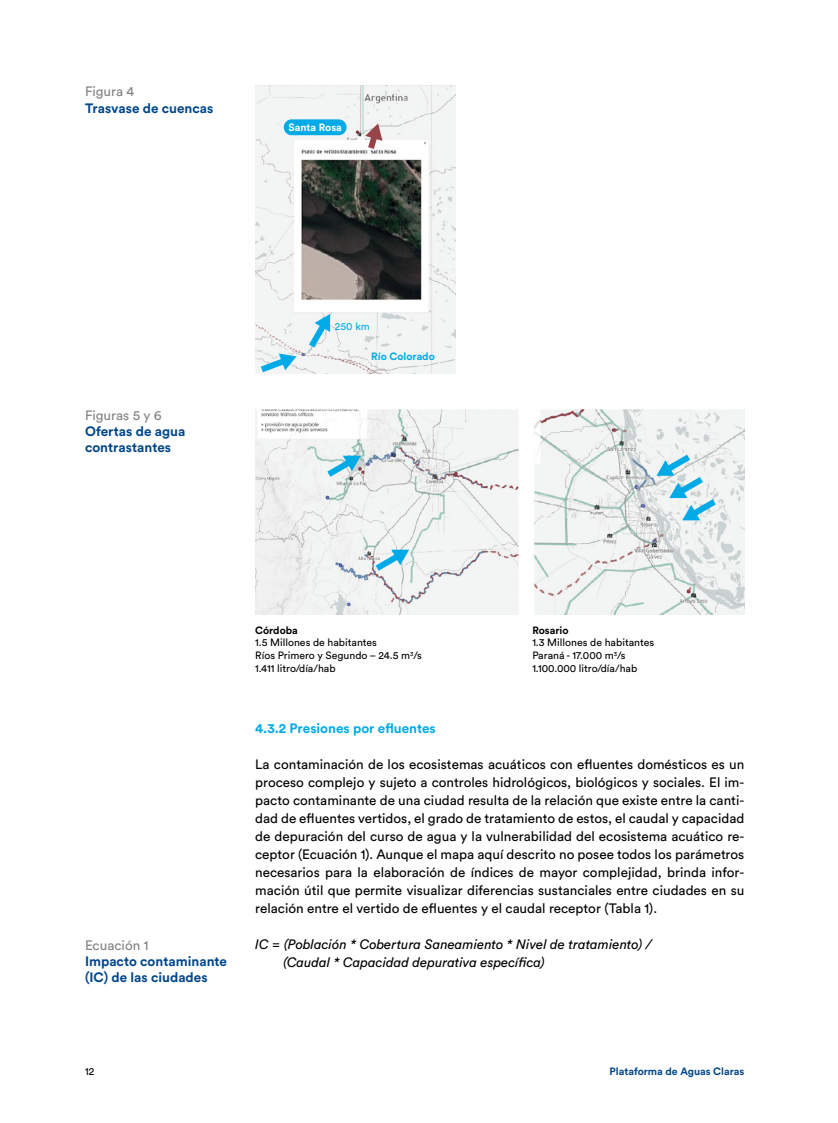
<style>
.page{position:relative;width:838px;height:1123px;background:#fff}
.page>*{position:absolute;margin:0;border:0;box-sizing:border-box;transform-origin:0 0}
.t1{font:13.5px/18px "Circular Std";color:#000;text-align:justify}
.t2{font:italic 13.5px/18px "Circular Std";color:#000}
.t3{font:700 13.5px/16.2px "Circular Std";color:#00468b}
.t4{font:700 13.5px "Circular Std";color:#00aae7}
.t5{font:13.5px "Circular Std";color:#808285}
.t6{font:10.5px/12.6px "Circular Std";color:#000}
.t7{font:700 10.5px "Circular Std";color:#00468b}
.t8{font:700 10.5px "Circular Std";color:#000}
.t9{font:700 10.5px "Circular Std";color:#00aae7}
.t10{font:700 10.5px "Circular Std";color:#fff}
.t11{font:10.5px "Circular Std";color:#00aae7}
</style>
<div class="page">
<img style="left:255px;top:85px;width:200px;height:288px">
<div style="left:284px;top:119px;width:62px;height:16px;background:#00aae7;border-radius:8px"></div>
<svg style="left:363px;top:123px;width:19px;height:32px"></svg>
<svg style="left:255px;top:353px;width:41px;height:20px"></svg>
<svg style="left:303px;top:314px;width:29px;height:40px"></svg>
<img style="left:255px;top:409px;width:489px;height:205px">
<svg style="left:320px;top:454px;width:41px;height:28px"></svg>
<svg style="left:369px;top:548px;width:40px;height:28px"></svg>
<svg style="left:656px;top:449px;width:66px;height:73px"></svg>
<p class="t5" style="left:85px;top:83px;width:51px">Figura 4</p>
<p class="t3" style="left:85px;top:99px;width:130px">Trasvase de cuencas</p>
<p class="t10" style="left:288px;top:121px;width:55px">Santa Rosa</p>
<p class="t5" style="left:85px;top:407px;width:78px">Figuras 5 y 6</p>
<p class="t3" style="left:85px;top:423px;width:102px">Ofertas de agua contrastantes</p>
<p class="t11" style="left:335px;top:320px;width:36px">250 km</p>
<p class="t9" style="left:371px;top:350px;width:65px">Río Colorado</p>
<p class="t5" style="left:85px;top:936px;width:65px">Ecuación 1</p>
<p class="t3" style="left:85px;top:952px;width:143px">Impacto contaminante (IC) de las ciudades</p>
<p class="t8" style="left:255px;top:623px;width:44px">Córdoba</p>
<p class="t6" style="left:255px;top:636px;width:168px">1.5 Millones de habitantes<br>Ríos Primero y Segundo – 24.5 m<sup>3</sup>/s<br>1.411 litro/día/hab</p>
<p class="t8" style="left:532px;top:623px;width:38px">Rosario</p>
<p class="t6" style="left:532px;top:636px;width:123px">1.3 Millones de habitantes<br>Paraná - 17.000 m<sup>3</sup>/s<br>1.100.000 litro/día/hab</p>
<p class="t4" style="left:255px;top:720px;width:182px">4.3.2 Presiones por efluentes</p>
<p class="t1" style="left:255px;top:755px;width:491px">La contaminación de los ecosistemas acuáticos con efluentes domésticos es un proceso complejo y sujeto a controles hidrológicos, biológicos y sociales. El im&shy;pacto contaminante de una ciudad resulta de la relación que existe entre la canti&shy;dad de efluentes vertidos, el grado de tratamiento de estos, el caudal y capacidad de depuración del curso de agua y la vulnerabilidad del ecosistema acuático re&shy;ceptor (Ecuación 1). Aunque el mapa aquí descrito no posee todos los parámetros necesarios para la elaboración de índices de mayor complejidad, brinda infor&shy;mación útil que permite visualizar diferencias sustanciales entre ciudades en su relación entre el vertido de efluentes y el caudal receptor (Tabla 1).</p>
<p class="t2" style="left:283px;top:935px;width:370px;text-indent:-28px">IC = (Población * Cobertura Saneamiento * Nivel de tratamiento) / (Caudal * Capacidad depurativa específica)</p>
<p class="t6" style="left:85px;top:1065px;width:11px">12</p>
<p class="t7" style="left:609px;top:1065px;width:136px">Plataforma de Aguas Claras</p>
</div>
